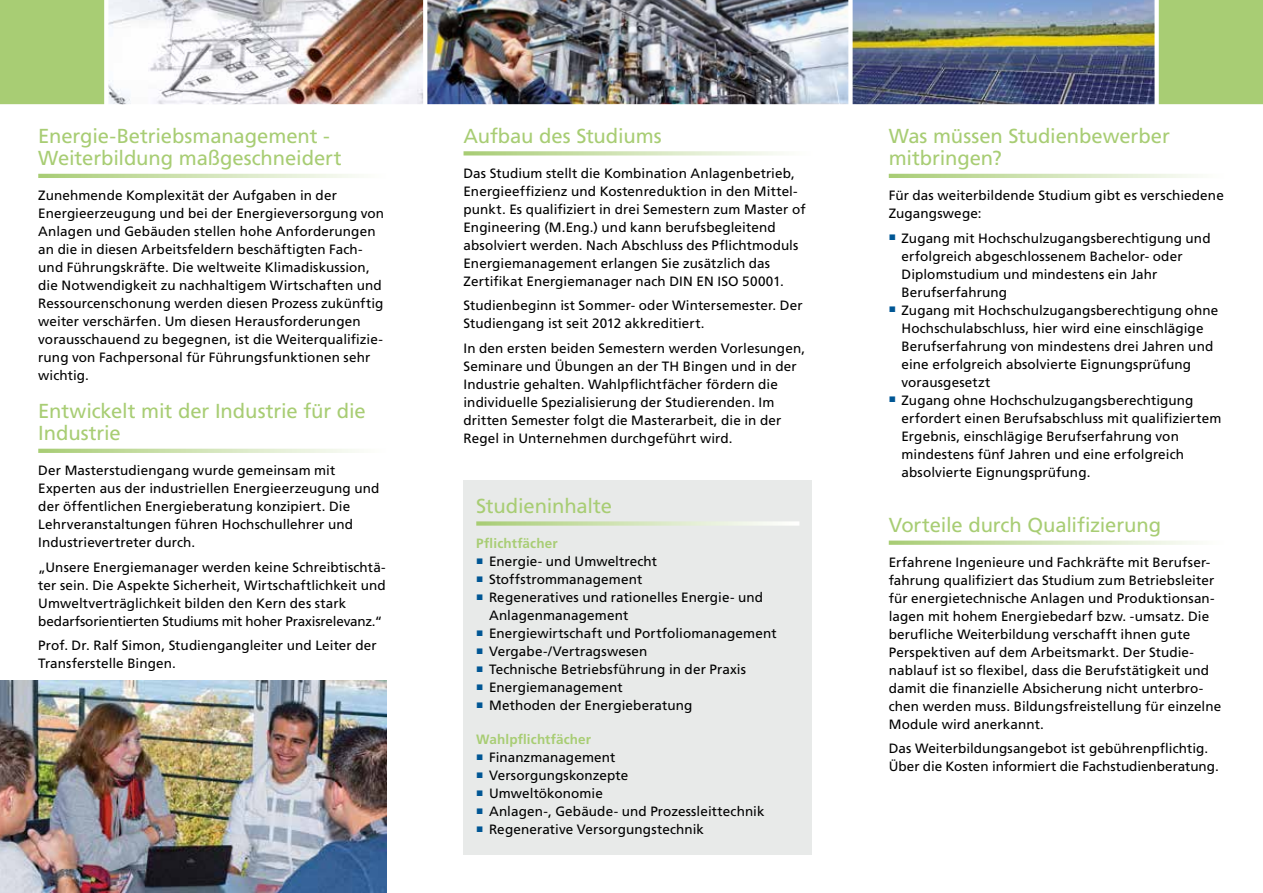
<style>
.page{position:relative;width:1263px;height:893px;background:#fff}
.page>*{position:absolute;margin:0;border:0;box-sizing:border-box;transform-origin:0 0}
.t1{font:20.25px/22.5px "Frutiger LT Std";letter-spacing:-.005em;color:#a8cd74}
.t2{font:13.5px/18px "Frutiger LT Std";letter-spacing:.005em;color:#000}
.t3{font:700 13.5px "Frutiger LT Std";letter-spacing:.01em;color:#a8cd74}
</style>
<div class="page">
<div style="left:1157px;top:0;width:106px;height:106px;background:#a8cd74"></div>
<div style="left:0;top:0;width:106px;height:106px;background:#a8cd74"></div>
<img style="left:108px;top:0;width:1046px;height:104px">
<img style="left:427px;top:0;width:421px;height:104px">
<img style="left:0;top:680px;width:387px;height:213px">
<svg style="left:38px;top:174px;width:319px;height:4px"></svg>
<svg style="left:38px;top:449px;width:319px;height:4px"></svg>
<svg style="left:889px;top:174px;width:307px;height:4px"></svg>
<svg style="left:889px;top:541px;width:307px;height:4px"></svg>
<div style="left:463px;top:480px;width:349px;height:375px;background:#e8eae9"></div>
<svg style="left:476px;top:521px;width:323px;height:5px"></svg>
<svg style="left:463px;top:151px;width:320px;height:5px;background:#d7e7c1"></svg>
<svg style="left:0;top:104px;width:1263px;height:2px"></svg>
<svg style="left:104px;top:0;width:4px;height:106px"></svg>
<hr style="left:423px;top:0;width:4px;height:106px;background:#fff">
<div style="left:848px;top:0;width:5px;height:106px;background:#fff"></div>
<div style="left:1154px;top:0;width:5px;height:106px;background:#fff"></div>
<h1 class="t1" style="left:38px;top:125px;width:305px">Energie-Betriebsmanagement -<br>Weiterbildung maßgeschneidert</h1>
<p class="t2" style="left:38px;top:187px;width:347px">Zunehmende Komplexität der Aufgaben in der Energieerzeugung und bei der Energieversorgung von Anlagen und Gebäuden stellen hohe Anforderungen an die in diesen Arbeitsfeldern beschäftigten Fach&shy;und Führungskräfte. Die weltweite Klimadiskussion, die Notwendigkeit zu nachhaltigem Wirtschaften und Ressourcenschonung werden diesen Prozess zukünftig weiter verschärfen. Um diesen Herausforderungen vorausschauend zu begegnen, ist die Weiterqualifizie&shy;rung von Fachpersonal für Führungsfunktionen sehr wichtig.</p>
<h1 class="t1" style="left:38px;top:399px;width:329px">Entwickelt mit der Industrie für die<br>Industrie</h1>
<p class="t2" style="left:38px;top:462px;width:343px">Der Masterstudiengang wurde gemeinsam mit Experten aus der industriellen Energieerzeugung und der öffentlichen Energieberatung konzipiert. Die Lehrveranstaltungen führen Hochschullehrer und Industrievertreter durch.</p>
<p class="t2" style="left:38px;top:558px;width:349px">„Unsere Energiemanager werden keine Schreibtischtä&shy;ter sein. Die Aspekte Sicherheit, Wirtschaftlichkeit und Umweltverträglichkeit bilden den Kern des stark bedarfsorientierten Studiums mit hoher Praxisrelevanz.“</p>
<p class="t2" style="left:38px;top:636px;width:340px">Prof. Dr. Ralf Simon, Studiengangleiter und Leiter der<br>Transferstelle Bingen.</p>
<h1 class="t1" style="left:463px;top:125px;width:200px">Aufbau des Studiums</h1>
<p class="t2" style="left:463px;top:164px;width:344px">Das Studium stellt die Kombination Anlagenbetrieb, Energieeffizienz und Kostenreduktion in den Mittel&shy;punkt. Es qualifiziert in drei Semestern zum Master of Engineering (M.Eng.) und kann berufsbegleitend absolviert werden. Nach Abschluss des Pflichtmoduls Energiemanagement erlangen Sie zusätzlich das Zertifikat Energiemanager nach DIN EN ISO 50001.</p>
<p class="t2" style="left:463px;top:296px;width:341px">Studienbeginn ist Sommer- oder Wintersemester. Der<br>Studiengang ist seit 2012 akkreditiert.</p>
<p class="t2" style="left:463px;top:339px;width:343px">In den ersten beiden Semestern werden Vorlesungen, Seminare und Übungen an der TH Bingen und in der Industrie gehalten. Wahlpflichtfächer fördern die individuelle Spezialisierung der Studierenden. Im dritten Semester folgt die Masterarbeit, die in der Regel in Unternehmen durchgeführt wird.</p>
<h1 class="t1" style="left:476px;top:495px;width:137px">Studieninhalte</h1>
<p class="t3" style="left:476px;top:535px;width:83px">Pflichtfächer</p>
<p class="t2" style="left:476px;top:552px;width:182px"><sup>■</sup> Energie- und Umweltrecht</p>
<p class="t2" style="left:476px;top:570px;width:168px"><sup>■</sup> Stoffstrommanagement</p>
<p class="t2" style="left:489px;top:588px;width:276px;text-indent:-13px"><sup>■</sup> Regeneratives und rationelles Energie- und<br>Anlagenmanagement</p>
<p class="t2" style="left:476px;top:624px;width:302px"><sup>■</sup> Energiewirtschaft und Portfoliomanagement</p>
<p class="t2" style="left:476px;top:642px;width:173px"><sup>■</sup> Vergabe-/Vertragswesen</p>
<p class="t2" style="left:476px;top:660px;width:271px"><sup>■</sup> Technische Betriebsführung in der Praxis</p>
<p class="t2" style="left:476px;top:678px;width:148px"><sup>■</sup> Energiemanagement</p>
<p class="t2" style="left:476px;top:696px;width:218px"><sup>■</sup> Methoden der Energieberatung</p>
<p class="t3" style="left:476px;top:732px;width:116px">Wahlpflichtfächer</p>
<p class="t2" style="left:476px;top:749px;width:141px"><sup>■</sup> Finanzmanagement</p>
<p class="t2" style="left:476px;top:767px;width:154px"><sup>■</sup> Versorgungskonzepte</p>
<p class="t2" style="left:476px;top:785px;width:128px"><sup>■</sup> Umweltökonomie</p>
<p class="t2" style="left:476px;top:803px;width:290px"><sup>■</sup> Anlagen-, Gebäude- und Prozessleittechnik</p>
<p class="t2" style="left:476px;top:821px;width:229px"><sup>■</sup> Regenerative Versorgungstechnik</p>
<h1 class="t1" style="left:889px;top:125px;width:283px">Was müssen Studienbewerber mitbringen?</h1>
<p class="t2" style="left:889px;top:187px;width:337px">Für das weiterbildende Studium gibt es verschiedene<br>Zugangswege:</p>
<p class="t2" style="left:901px;top:229px;width:311px;text-indent:-13px"><sup>■</sup> Zugang mit Hochschulzugangsberechtigung und erfolgreich abgeschlossenem Bachelor- oder Diplomstudium und mindestens ein Jahr Berufserfahrung</p>
<p class="t2" style="left:901px;top:301px;width:318px;text-indent:-13px"><sup>■</sup> Zugang mit Hochschulzugangsberechtigung ohne Hochschulabschluss, hier wird eine einschlägige Berufserfahrung von mindestens drei Jahren und eine erfolgreich absolvierte Eignungsprüfung vorausgesetzt</p>
<p class="t2" style="left:901px;top:391px;width:321px;text-indent:-13px"><sup>■</sup> Zugang ohne Hochschulzugangsberechtigung erfordert einen Berufsabschluss mit qualifiziertem Ergebnis, einschlägige Berufserfahrung von mindestens fünf Jahren und eine erfolgreich absolvierte Eignungsprüfung.</p>
<h1 class="t1" style="left:889px;top:514px;width:274px">Vorteile durch Qualifizierung</h1>
<p class="t2" style="left:889px;top:553px;width:334px">Erfahrene Ingenieure und Fachkräfte mit Berufser&shy;fahrung qualifiziert das Studium zum Betriebsleiter für energietechnische Anlagen und Produktionsan&shy;lagen mit hohem Energiebedarf bzw. -umsatz. Die berufliche Weiterbildung verschafft ihnen gute Perspektiven auf dem Arbeitsmarkt. Der Studie&shy;nablauf ist so flexibel, dass die Berufstätigkeit und damit die finanzielle Absicherung nicht unterbro&shy;chen werden muss. Bildungsfreistellung für einzelne Module wird anerkannt.</p>
<p class="t2" style="left:889px;top:740px;width:332px">Das Weiterbildungsangebot ist gebührenpflichtig.<br>Über die Kosten informiert die Fachstudienberatung.</p>
</div>
